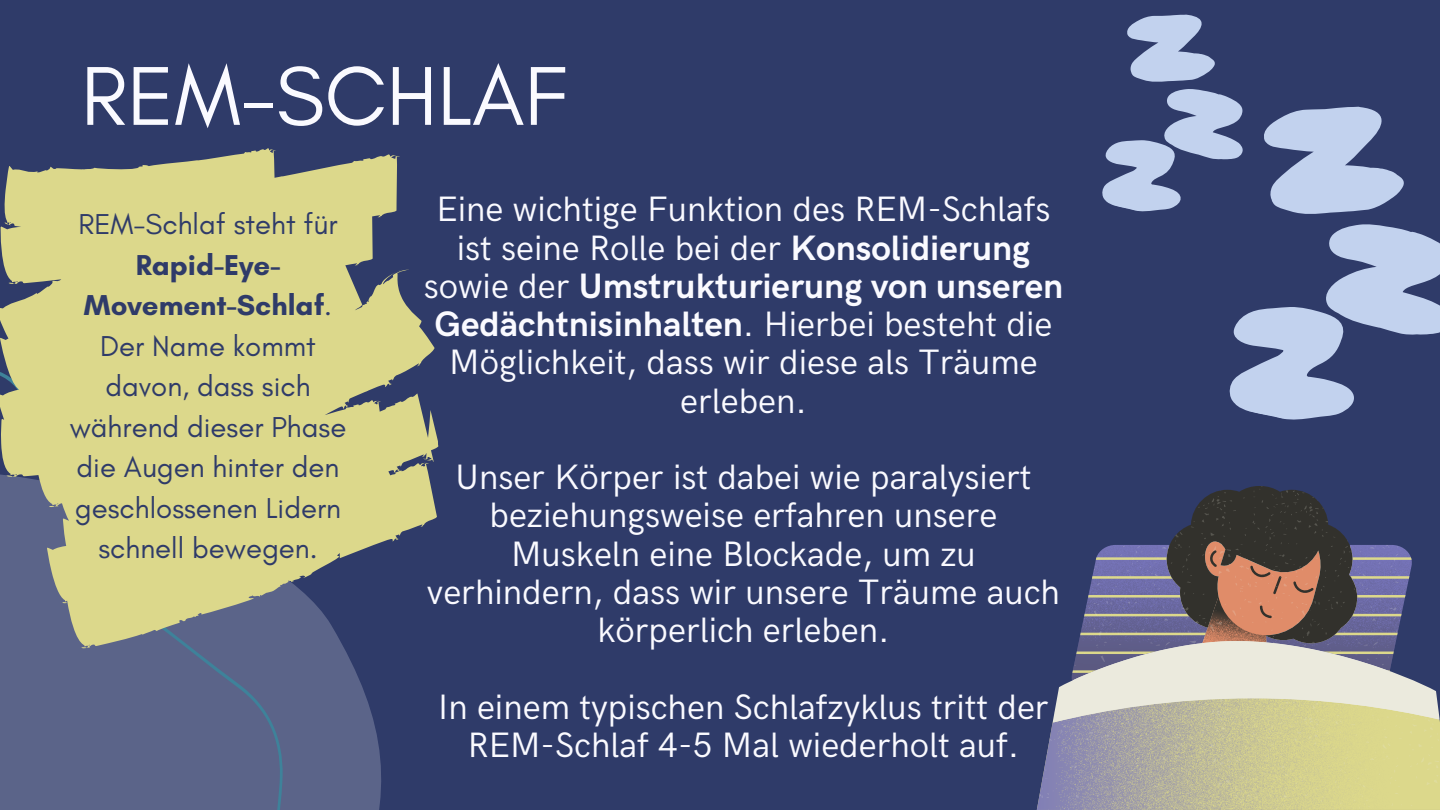
<style>
.page{position:relative;width:1440px;height:810px;background:#2f3b69}
.page>*{position:absolute;margin:0;border:0;box-sizing:border-box;transform-origin:0 0}
.t1{font:85px "Glacial Indifference";color:#fafaff}
.t2{font:35.4px/38.2px "HK Grotesk";color:#fafaff;text-align:center}
.t3{font:29.3px/40.5px "Glacial Indifference";color:#2f3b69;text-align:center}
.s1{font-weight:700}
</style>
<div class="page">
<svg style="left:1039px;top:486px;width:401px;height:324px"></svg>
<svg style="left:1102px;top:14px;width:338px;height:406px"></svg>
<svg style="left:0;top:149px;width:438px;height:378px;fill:#dcd88b"></svg>
<div style="left:0;top:320px;width:422px;height:220px;background:#dcd88b"></div>
<img style="left:0;top:444px;width:394px;height:366px">
<p class="t1" style="left:81px;top:44px;width:487px">REM-SCHLAF</p>
<p class="t3" style="left:70px;top:204px;width:278px">REM-Schlaf steht für<br><span class="s1">Rapid-Eye-<br>Movement-Schlaf</span>.<br>Der Name kommt davon, dass sich während dieser Phase die Augen hinter den geschlossenen Lidern schnell bewegen.</p>
<p class="t2" style="left:424px;top:192px;width:641px">Eine wichtige Funktion des REM-Schlafs ist seine Rolle bei der <span class="s1">Konsolidierung </span>sowie der <span class="s1">Umstrukturierung von unseren Gedächtnisinhalten</span>. Hierbei besteht die Möglichkeit, dass wir diese als Träume erleben.</p>
<p class="t2" style="left:427px;top:459px;width:635px">Unser Körper ist dabei wie paralysiert beziehungsweise erfahren unsere<br>Muskeln eine Blockade, um zu verhindern, dass wir unsere Träume auch körperlich erleben.</p>
<p class="t2" style="left:438px;top:689px;width:612px">In einem typischen Schlafzyklus tritt der<br>REM-Schlaf 4-5 Mal wiederholt auf.</p>
</div>
